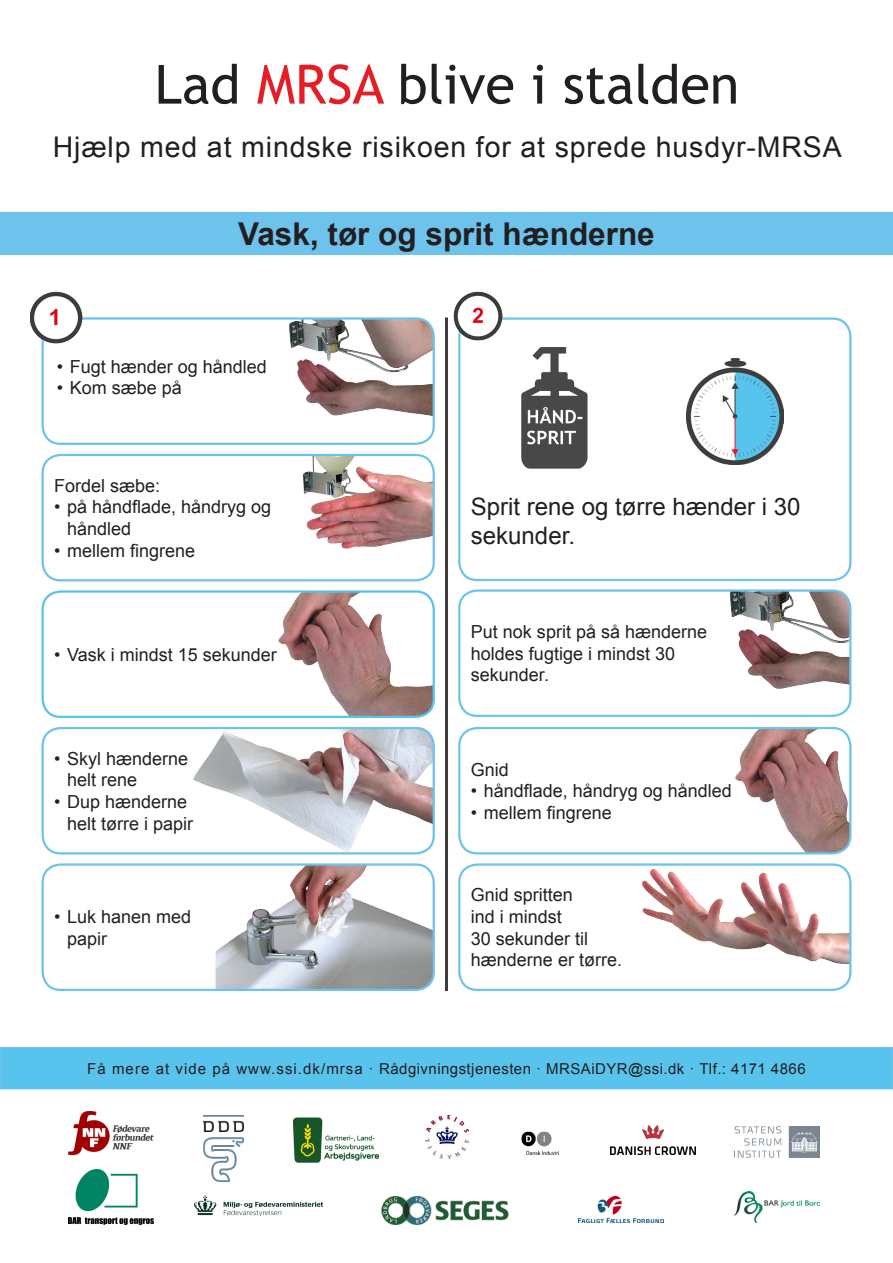
<style>
.page{position:relative;width:893px;height:1263px;background:#fff}
.page>*{position:absolute;margin:0;border:0;box-sizing:border-box;transform-origin:0 0}
.Storoverskrift{font:54px "Trebuchet MS";color:#231f20}
.Underoverskrift_-_Bl{font:700 31.5px "Arial";color:#231f20}
.Storoverskrift-2{font:28.5px "Arial";letter-spacing:.03em;color:#231f20}
.t1{font:24px/28.8px "Arial";color:#231f20}
.t2{font:18px/21.6px "Arial";color:#231f20}
.Storoverskrift-3{font:15px "Arial";letter-spacing:.03em;color:#231f20}
.s1{color:#e51d24}
</style>
<div class="page">
<img style="left:289px;top:320px;width:145px;height:122px">
<div style="left:42px;top:317px;width:393px;height:128px;border:2px solid #6dc3ec;border-radius:18px"></div>
<img style="left:302px;top:455px;width:132px;height:125px">
<div style="left:42px;top:454px;width:393px;height:127px;border:2px solid #6dc3ec;border-radius:18px"></div>
<img style="left:278px;top:593px;width:156px;height:122px">
<div style="left:42px;top:590px;width:393px;height:128px;border:2px solid #58c3ec;border-radius:18px"></div>
<img style="left:193px;top:728px;width:241px;height:125px">
<div style="left:42px;top:727px;width:393px;height:127px;border:2px solid #6dc3ec;border-radius:18px"></div>
<img style="left:216px;top:866px;width:218px;height:122px">
<div style="left:42px;top:863px;width:393px;height:128px;border:2px solid #6dc3ec;border-radius:18px"></div>
<img style="left:729px;top:590px;width:121px;height:126px">
<div style="left:458px;top:589px;width:393px;height:128px;border:2px solid #6dc3ec;border-radius:18px"></div>
<img style="left:735px;top:728px;width:115px;height:125px">
<div style="left:458px;top:727px;width:393px;height:127px;border:2px solid #6dc3ec;border-radius:18px"></div>
<img style="left:642px;top:864px;width:208px;height:126px">
<div style="left:458px;top:863px;width:393px;height:128px;border:2px solid #6dc3ec;border-radius:18px"></div>
<div style="left:458px;top:317px;width:393px;height:264px;border:2px solid #6dc3ec;border-radius:18px"></div>
<div style="left:1px;top:1048px;width:891px;height:41px;background:#58c3ec"></div>
<div style="left:0;top:1047px;width:893px;height:42px;border:2px solid #6dc3ec"></div>
<div style="left:0;top:213px;width:893px;height:42px;background:#6dc3ec"></div>
<img style="left:687px;top:358px;width:96px;height:106px">
<img style="left:521px;top:347px;width:66px;height:122px">
<img style="left:203px;top:1116px;width:40px;height:66px">
<img style="left:69px;top:1169px;width:85px;height:55px">
<img style="left:521px;top:1131px;width:38px;height:24px">
<img style="left:195px;top:1195px;width:127px;height:21px">
<img style="left:611px;top:1125px;width:85px;height:29px">
<img style="left:579px;top:1196px;width:85px;height:26px">
<img style="left:381px;top:1196px;width:128px;height:28px">
<img style="left:426px;top:1116px;width:42px;height:42px">
<img style="left:734px;top:1191px;width:85px;height:31px">
<img style="left:69px;top:1111px;width:85px;height:43px">
<img style="left:734px;top:1127px;width:85px;height:31px">
<img style="left:453px;top:291px;width:50px;height:50px">
<hr style="left:445px;top:317px;width:3px;height:674px;background:#3d3d3d">
<img style="left:293px;top:1117px;width:85px;height:45px">
<img style="left:30px;top:291px;width:52px;height:52px">
<p class="Storoverskrift" style="left:155px;top:50px;width:586px">Lad <span class="s1">MRSA</span> blive i stalden</p>
<p class="Storoverskrift-2" style="left:53px;top:128px;width:790px">Hjælp med at mindske risikoen for at sprede husdyr-MRSA</p>
<p class="Underoverskrift_-_Bl" style="left:238px;top:212px;width:418px">Vask, tør og sprit hænderne</p>
<p class="t2" style="left:57px;top:355px;width:211px">• Fugt hænder og håndled</p>
<p class="t2" style="left:57px;top:377px;width:126px">• Kom sæbe på</p>
<p class="t2" style="left:54px;top:475px;width:108px">Fordel sæbe:</p>
<p class="t2" style="left:67px;top:496px;width:206px;text-indent:-13px">• på håndflade, håndryg og håndled</p>
<p class="t2" style="left:54px;top:539px;width:142px">• mellem fingrene</p>
<p class="t2" style="left:54px;top:643px;width:224px">• Vask i mindst 15 sekunder</p>
<p class="t2" style="left:67px;top:748px;width:123px;text-indent:-13px">• Skyl hænderne helt rene</p>
<p class="t2" style="left:67px;top:791px;width:128px;text-indent:-13px">• Dup hænderne helt tørre i papir</p>
<p class="t2" style="left:67px;top:906px;width:126px;text-indent:-13px">• Luk hanen med papir</p>
<p class="t1" style="left:471px;top:492px;width:331px">Sprit rene og tørre hænder i 30 sekunder.</p>
<p class="t2" style="left:471px;top:621px;width:238px">Put nok sprit på så hænderne holdes fugtige i mindst 30</p>
<p class="t2" style="left:471px;top:664px;width:80px">sekunder.</p>
<p class="t2" style="left:471px;top:758px;width:40px">Gnid</p>
<p class="t2" style="left:471px;top:780px;width:262px">• håndflade, håndryg og håndled</p>
<p class="t2" style="left:471px;top:802px;width:142px">• mellem fingrene</p>
<p class="t2" style="left:471px;top:884px;width:119px">Gnid spritten ind i mindst<br>30 sekunder til</p>
<p class="t2" style="left:471px;top:949px;width:153px">hænderne er tørre.</p>
<p class="Storoverskrift-3" style="left:87px;top:1058px;width:720px">Få mere at vide på www.ssi.dk/mrsa · Rådgivningstjenesten · MRSAiDYR@ssi.dk · Tlf.: 4171 4866</p>
</div>
